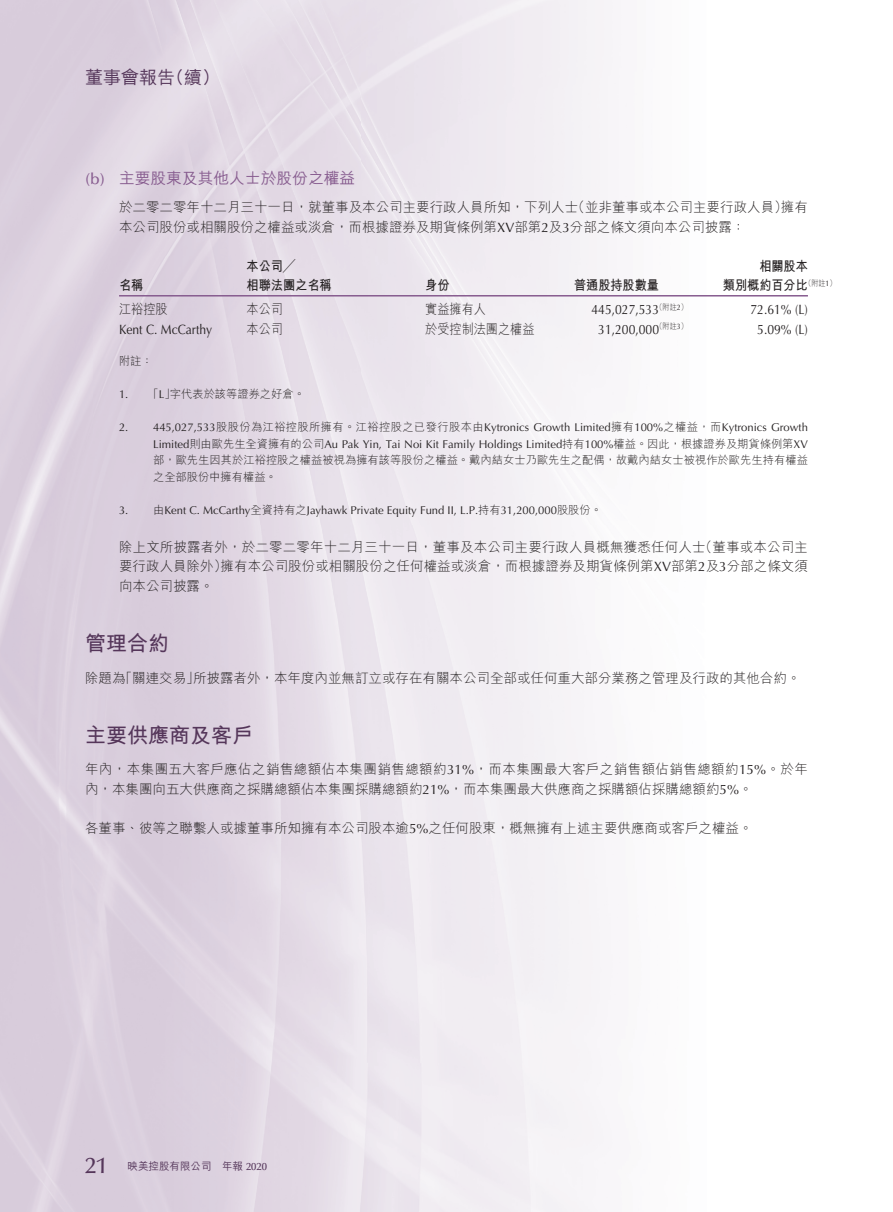
<style>
.page{position:relative;width:893px;height:1212px;background:#fff}
.page>*{position:absolute;margin:0;border:0;box-sizing:border-box;transform-origin:0 0}
.t1{font:21px "M Hei HK Bold E Ten B5 H";color:#55365a}
.t2{font:18px "M Hei HK Medium E Ten B5 H";color:#55365a}
.t3{font:15.75px "M Hei HK Medium E Ten B5 H";color:#875c8f}
.t4{font:13.5px/19.5px "M Hei HK Light E Ten B5 H";color:#231f20}
.t5{font:13.5px/19.5px "M Hei HK Light E Ten B5 H";letter-spacing:.03em;color:#231f20}
.t6{font:13.5px "Optima LT Std";color:#231f20;scale:.9 1}
.t7{font:13.5px/19.5px "M Hei HK Bold E Ten B5 H";color:#231f20;scale:.9 1}
.t8{font:13.5px "M Hei HK Light E Ten B5 H";color:#231f20;scale:.9 1}
.t9{font:11.25px/16.5px "Optima LT Std";color:#231f20;text-align:right}
.t10{font:11.25px/16.5px "M Hei HK Light E Ten B5 H";letter-spacing:.005em;color:#231f20}
.t11{font:10.5px "M Hei HK Medium E Ten B5 H";color:#55365a}
.s1{font-family:"Optima LT Std";font-weight:500}
.s2{font-family:"Optima LT Std"}
.s3{font-family:"M Hei HK Light E Ten B5 H"}
.s4{font-family:"Optima LT Std";font-weight:500;font-size:22.5px}
</style>
<div class="page">
<hr style="left:119px;top:295px;width:689px;height:1px;background:#875c8f">
<h2 class="t2" style="left:85px;top:71px;width:136px">董事會報告（續）</h2>
<p class="t3" style="left:85px;top:172px;width:272px"><span class="s1">(b)</span> 主要股東及其他人士於股份之權益</p>
<p class="t4" style="left:119px;top:199px;width:690px">於二零二零年十二月三十一日，就董事及本公司主要行政人員所知，下列人士（並非董事或本公司主要行政人員）擁有本公司股份或相關股份之權益或淡倉，而根據證券及期貨條例第<span class="s2">XV</span>部第<span class="s2">2</span>及<span class="s2">3</span>分部之條文須向本公司披露：</p>
<p class="t7" style="left:119px;top:277px;width:28px">名稱</p>
<p class="t7" style="left:247px;top:258px;width:96px">本公司╱<br>相聯法團之名稱</p>
<p class="t7" style="left:425px;top:277px;width:29px">身份</p>
<p class="t7" style="left:574px;top:277px;width:96px">普通股持股數量</p>
<p class="t7" style="left:723px;top:258px;width:128px;text-align:center">相關股本<br>類別概約百分比<sup>（附註</sup><sup>1</sup><sup>）</sup></p>
<p class="t8" style="left:119px;top:304px;width:56px">江裕控股</p>
<p class="t8" style="left:247px;top:304px;width:42px">本公司</p>
<p class="t8" style="left:425px;top:304px;width:69px">實益擁有人</p>
<p class="t6" style="left:592px;top:304px;width:108px">445,027,533<sup>（附註</sup><sup>2</sup><sup>）</sup></p>
<p class="t6" style="left:750px;top:304px;width:65px">72.61% (L)</p>
<p class="t6" style="left:119px;top:324px;width:105px">Kent C. McCarthy</p>
<p class="t8" style="left:247px;top:324px;width:42px">本公司</p>
<p class="t8" style="left:425px;top:324px;width:123px">於受控制法團之權益</p>
<p class="t6" style="left:598px;top:324px;width:101px">31,200,000<sup>（附註</sup><sup>3</sup><sup>）</sup></p>
<p class="t6" style="left:757px;top:324px;width:58px">5.09% (L)</p>
<p class="t10" style="left:119px;top:354px;width:35px">附註：</p>
<p class="t10" style="left:119px;top:387px;width:187px"><span class="s2">1.</span> 「<span class="s2">L</span>」字代表於該等證券之好倉。</p>
<p class="t9" style="left:119px;top:420px;width:690px">2. 445,027,533<span class="s3">股股份為江裕控股所擁有。江裕控股之已發行股本由</span>Kytronics Growth Limited<span class="s3">擁有</span>100%<span class="s3">之權益，而</span>Kytronics Growth<br>Limited<span class="s3">則由歐先生全資擁有的公司</span>Au Pak Yin, Tai Noi Kit Family Holdings Limited<span class="s3">持有</span>100%<span class="s3">權益。因此，根據證券及期貨條例第</span>XV</p>
<p class="t10" style="left:153px;top:453px;width:656px">部，歐先生因其於江裕控股之權益被視為擁有該等股份之權益。戴內結女士乃歐先生之配偶，故戴內結女士被視作於歐先生持有權益之全部股份中擁有權益。</p>
<p class="t9" style="left:119px;top:503px;width:484px">3. <span class="s3">由</span>Kent C. McCarthy<span class="s3">全資持有之</span>Jayhawk Private Equity Fund II, L.P.<span class="s3">持有</span>31,200,000<span class="s3">股股份。</span></p>
<p class="t4" style="left:119px;top:539px;width:690px;text-align:justify">除上文所披露者外，於二零二零年十二月三十一日，董事及本公司主要行政人員概無獲悉任何人士（董事或本公司主要行政人員除外）擁有本公司股份或相關股份之任何權益或淡倉，而根據證券及期貨條例第<span class="s2">XV</span>部第<span class="s2">2</span>及<span class="s2">3</span>分部之條文須向本公司披露。</p>
<h1 class="t1" style="left:85px;top:635px;width:85px">管理合約</h1>
<p class="t4" style="left:85px;top:669px;width:717px">除題為「關連交易」所披露者外，本年度內並無訂立或存在有關本公司全部或任何重大部分業務之管理及行政的其他合約。</p>
<h1 class="t1" style="left:85px;top:727px;width:169px">主要供應商及客戶</h1>
<p class="t5" style="left:85px;top:761px;width:724px">年內，本集團五大客戶應佔之銷售總額佔本集團銷售總額約<span class="s2">31%</span>，而本集團最大客戶之銷售額佔銷售總額約<span class="s2">15%</span>。於年內，本集團向五大供應商之採購總額佔本集團採購總額約<span class="s2">21%</span>，而本集團最大供應商之採購額佔採購總額約<span class="s2">5%</span>。</p>
<p class="t4" style="left:85px;top:820px;width:669px">各董事、彼等之聯繫人或據董事所知擁有本公司股本逾<span class="s2">5%</span>之任何股東，概無擁有上述主要供應商或客戶之權益。</p>
<p class="t11" style="left:85px;top:1162px;width:183px"><span class="s4">21</span> 映美控股有限公司 年報 <span class="s1">2020</span></p>
</div>
